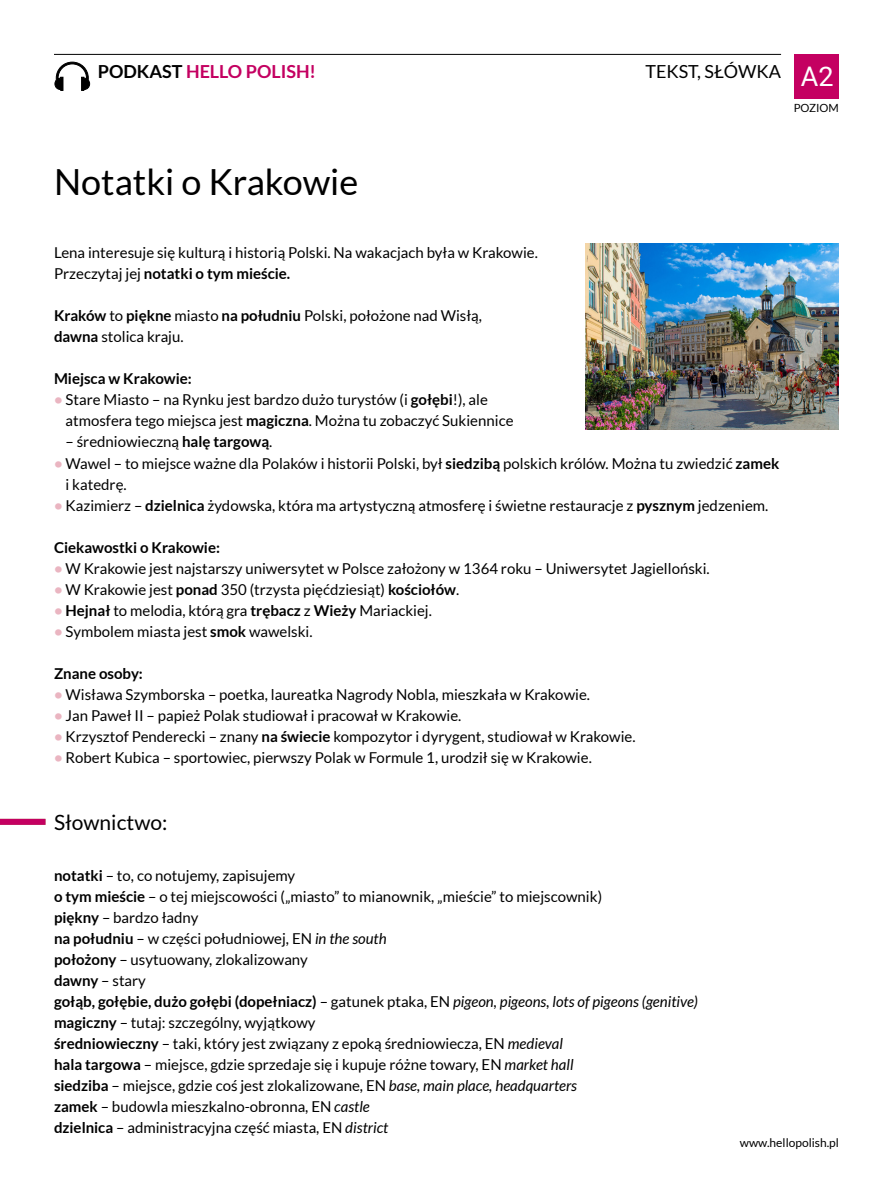
<style>
.page{position:relative;width:893px;height:1191px;background:#fff}
.page>*{position:absolute;margin:0;border:0;box-sizing:border-box;transform-origin:0 0}
.h_tekst{font:36px "Lato";color:#000}
.t1{font:27px "Roboto";color:#fff}
.h_slownictwo{font:21px "Lato";color:#000}
.t2{font:700 18px "Lato";color:#c40061}
.t3{font:18px "Lato";color:#000}
.body{font:15px/21px "Lato";color:#000}
.Slownictwo{font:15px "Lato";color:#000}
.Slownictwo-2{font:italic 15px "Lato";color:#000}
.body-2{font:700 15px "Lato";color:#000}
.t4{font:12px "Lato";color:#000}
.t5{font:11.25px "Lato";color:#000}
.s1{color:#000}
.s2{font-weight:700}
.s3{font-weight:700;color:#eab5c1}
.s4{font-style:italic}
.s5{font-weight:700;font-style:normal}
.s6{font-style:normal}
</style>
<div class="page">
<hr style="left:54px;top:54px;width:727px;height:1px;background:#000">
<div style="left:794px;top:54px;width:45px;height:45px;background:#c40061"></div>
<svg style="left:54px;top:61px;width:36px;height:30px"></svg>
<img style="left:586px;top:244px;width:253px;height:185px">
<div style="left:0;top:819px;width:45px;height:6px;background:#c40061"></div>
<p class="t3" style="left:645px;top:61px;width:137px">TEKST, SŁÓWKA</p>
<p class="t2" style="left:98px;top:61px;width:220px"><span class="s1">PODKAST</span> HELLO POLISH!</p>
<h2 class="t1" style="left:801px;top:58px;width:34px">A2</h2>
<p class="t5" style="left:794px;top:101px;width:47px">POZIOM</p>
<p class="h_tekst" style="left:54px;top:162px;width:306px">Notatki o Krakowie</p>
<p class="body" style="left:54px;top:242px;width:485px">Lena interesuje się kulturą i historią Polski. Na wakacjach była w Krakowie.<br>Przeczytaj jej <span class="s2">notatki o tym mieście.</span></p>
<p class="body" style="left:54px;top:305px;width:430px"><span class="s2">Kraków</span> to <span class="s2">piękne</span> miasto <span class="s2">na południu</span> Polski, położone nad Wisłą, <span class="s2">dawna</span> stolica kraju.</p>
<p class="body-2" style="left:54px;top:370px;width:139px">Miejsca w Krakowie:</p>
<p class="body" style="left:66px;top:389px;width:449px;text-indent:-12px"><span class="s3">•</span> Stare Miasto – na Rynku jest bardzo dużo turystów (i <span class="s2">gołębi</span>!), ale atmosfera tego miejsca jest <span class="s2">magiczna</span>. Można tu zobaczyć Sukiennice</p>
<p class="body" style="left:66px;top:431px;width:208px">– średniowieczną <span class="s2">halę targową</span>.</p>
<p class="body" style="left:66px;top:452px;width:715px;text-indent:-12px"><span class="s3">•</span> Wawel – to miejsce ważne dla Polaków i historii Polski, był <span class="s2">siedzibą</span> polskich królów. Można tu zwiedzić <span class="s2">zamek </span>i katedrę.</p>
<p class="body" style="left:54px;top:494px;width:716px"><span class="s3">•</span> Kazimierz – <span class="s2">dzielnica</span> żydowska, która ma artystyczną atmosferę i świetne restauracje z <span class="s2">pysznym</span> jedzeniem.</p>
<p class="body-2" style="left:54px;top:538px;width:168px">Ciekawostki o Krakowie:</p>
<p class="body" style="left:54px;top:557px;width:657px"><span class="s3">•</span> W Krakowie jest najstarszy uniwersytet w Polsce założony w 1364 roku – Uniwersytet Jagielloński.</p>
<p class="body" style="left:54px;top:578px;width:407px"><span class="s3">•</span> W Krakowie jest <span class="s2">ponad</span> 350 (trzysta pięćdziesiąt) <span class="s2">kościołów</span>.</p>
<p class="body" style="left:54px;top:599px;width:379px"><span class="s3">•</span> <span class="s2">Hejnał</span> to melodia, którą gra <span class="s2">trębacz</span> z <span class="s2">Wieży</span> Mariackiej.</p>
<p class="body" style="left:54px;top:620px;width:260px"><span class="s3">•</span> Symbolem miasta jest <span class="s2">smok</span> wawelski.</p>
<p class="body-2" style="left:54px;top:664px;width:90px">Znane osoby:</p>
<p class="body" style="left:54px;top:683px;width:537px"><span class="s3">•</span> Wisława Szymborska – poetka, laureatka Nagrody Nobla, mieszkała w Krakowie.</p>
<p class="body" style="left:54px;top:704px;width:409px"><span class="s3">•</span> Jan Paweł II – papież Polak studiował i pracował w Krakowie.</p>
<p class="body" style="left:54px;top:725px;width:583px"><span class="s3">•</span> Krzysztof Penderecki – znany <span class="s2">na świecie</span> kompozytor i dyrygent, studiował w Krakowie.</p>
<p class="body" style="left:54px;top:746px;width:539px"><span class="s3">•</span> Robert Kubica – sportowiec, pierwszy Polak w Formule 1, urodził się w Krakowie.</p>
<p class="h_slownictwo" style="left:54px;top:811px;width:115px">Słownictwo:</p>
<p class="Slownictwo" style="left:54px;top:867px;width:243px"><span class="s2">notatki</span> – to, co notujemy, zapisujemy</p>
<p class="Slownictwo" style="left:54px;top:888px;width:550px"><span class="s2">o tym mieście</span> – o tej miejscowości („miasto” to mianownik, „mieście” to miejscownik)</p>
<p class="Slownictwo" style="left:54px;top:909px;width:146px"><span class="s2">piękny</span> – bardzo ładny</p>
<p class="Slownictwo" style="left:54px;top:930px;width:334px"><span class="s2">na południu</span> – w części południowej, EN <span class="s4">in the south</span></p>
<p class="Slownictwo" style="left:54px;top:951px;width:255px"><span class="s2">położony</span> – usytuowany, zlokalizowany</p>
<p class="Slownictwo" style="left:54px;top:972px;width:93px"><span class="s2">dawny</span> – stary</p>
<p class="Slownictwo-2" style="left:54px;top:993px;width:646px"><span class="s5">gołąb, gołębie, dużo gołębi (dopełniacz)</span> <span class="s6">– gatunek ptaka, EN</span> pigeon, pigeons, lots of pigeons (genitive)</p>
<p class="Slownictwo" style="left:54px;top:1014px;width:263px"><span class="s2">magiczny</span> – tutaj: szczególny, wyjątkowy</p>
<p class="Slownictwo" style="left:54px;top:1035px;width:510px"><span class="s2">średniowieczny</span> – taki, który jest związany z epoką średniowiecza, EN <span class="s4">medieval</span></p>
<p class="Slownictwo" style="left:54px;top:1056px;width:521px"><span class="s2">hala targowa</span> – miejsce, gdzie sprzedaje się i kupuje różne towary, EN <span class="s4">market hall</span></p>
<p class="Slownictwo" style="left:54px;top:1077px;width:525px"><span class="s2">siedziba</span> – miejsce, gdzie coś jest zlokalizowane, EN <span class="s4">base, main place, headquarters</span></p>
<p class="Slownictwo" style="left:54px;top:1098px;width:317px"><span class="s2">zamek</span> – budowla mieszkalno-obronna, EN <span class="s4">castle</span></p>
<p class="Slownictwo" style="left:54px;top:1119px;width:336px"><span class="s2">dzielnica</span> – administracyjna część miasta, EN <span class="s4">district</span></p>
<p class="t4" style="left:740px;top:1135px;width:101px">www.hellopolish.pl</p>
</div>
